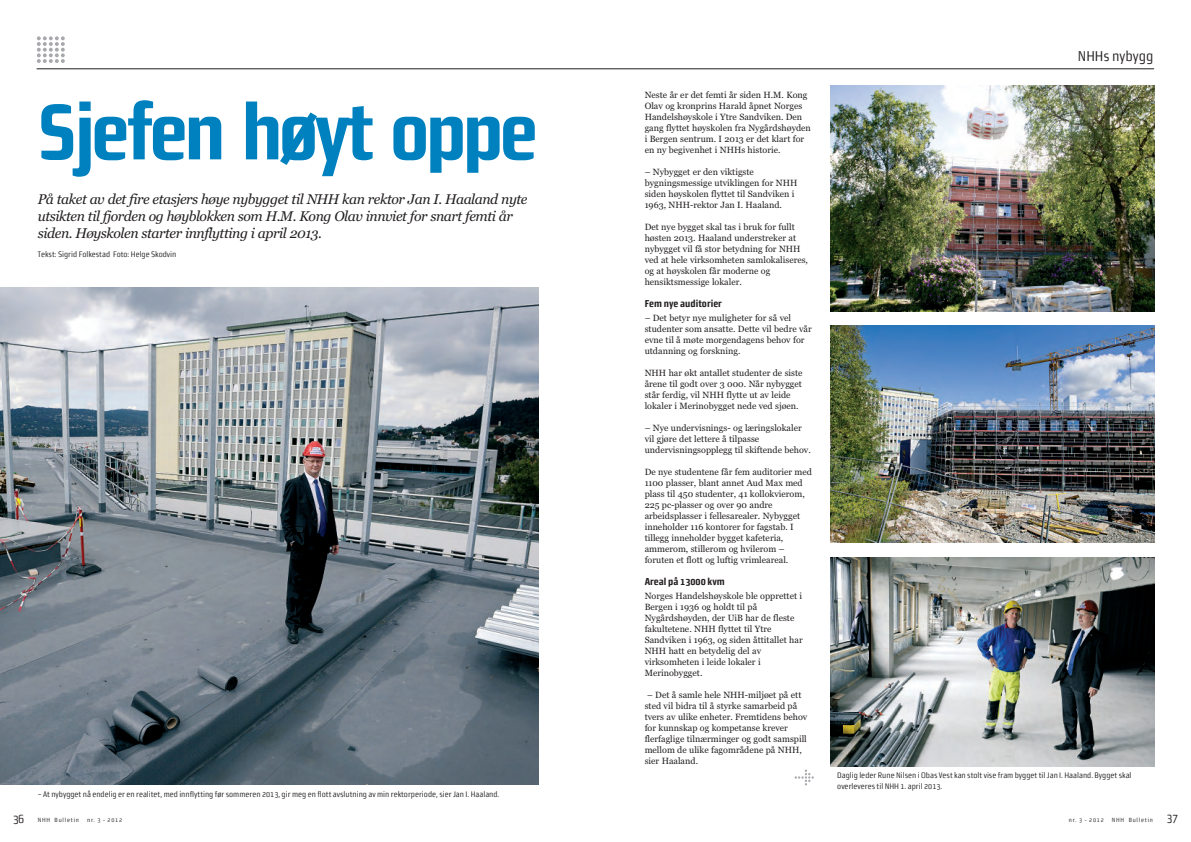
<style>
.page{position:relative;width:1191px;height:842px;background:#fff}
.page>*{position:absolute;margin:0;border:0;box-sizing:border-box;transform-origin:0 0}
.t1{font:79px "Morgan Sans Cond Bold Office";letter-spacing:-.05em;color:#0081bf}
.t2{font:14.2px "Morgan Sans Cond Regular Office";color:#231f20}
.t3{font:italic 14px/16.8px "Georgia";letter-spacing:-.03em;color:#231f20}
.t4{font:10px "Morgan Sans Cond Bold Office";color:#231f20}
.t5{font:9px/11px "Georgia";color:#231f20}
.t6{font:8px/11px "Morgan Sans Cond Regular Office";color:#231f20}
.t7{font:6px "Morgan Sans Cond Regular Office";letter-spacing:.13em;color:#231f20}
.s1{font-size:12px}
</style>
<div class="page">
<svg style="left:794px;top:770px;width:20px;height:15px"></svg>
<hr style="left:37px;top:68px;width:1117px;height:1px;background:#231f20">
<svg style="left:37px;top:36px;width:28px;height:27px"></svg>
<img style="left:0;top:288px;width:539px;height:496px">
<img style="left:830px;top:326px;width:324px;height:216px">
<img style="left:830px;top:558px;width:324px;height:208px">
<img style="left:830px;top:86px;width:324px;height:225px">
<h1 class="t1" style="left:38px;top:86px;width:502px">Sjefen høyt oppe</h1>
<h3 class="t3" style="left:38px;top:191px;width:491px">På taket av det fire etasjers høye nybygget til NHH kan rektor Jan I. Haaland nyte utsikten til fjorden og høyblokken som H.M. Kong Olav innviet for snart femti år siden. Høyskolen starter innflytting i april 2013.</h3>
<p class="t6" style="left:38px;top:248px;width:140px">Tekst: Sigrid Folkestad Foto: Helge Skodvin</p>
<p class="t6" style="left:38px;top:789px;width:463px">– At nybygget nå endelig er en realitet, med innflytting før sommeren 2013, gir meg en flott avslutning av min rektorperiode, sier Jan I. Haaland.</p>
<p class="t5" style="left:644px;top:90px;width:168px">Neste år er det femti år siden H.M. Kong Olav og kronprins Harald åpnet Norges Handelshøyskole i Ytre Sandviken. Den gang flyttet høyskolen fra Nygårdshøyden i Bergen sentrum. I 2013 er det klart for en ny begivenhet i NHHs historie.</p>
<p class="t5" style="left:644px;top:167px;width:154px">– Nybygget er den viktigste bygningsmessige utviklingen for NHH siden høyskolen flyttet til Sandviken i 1963, NHH-rektor Jan I. Haaland.</p>
<p class="t5" style="left:644px;top:222px;width:165px">Det nye bygget skal tas i bruk for fullt høsten 2013. Haaland understreker at nybygget vil få stor betydning for NHH ved at hele virksomheten samlokaliseres, og at høyskolen får moderne og hensiktsmessige lokaler.</p>
<p class="t4" style="left:644px;top:298px;width:79px">Fem nye auditorier</p>
<p class="t5" style="left:644px;top:313px;width:169px">– Det betyr nye muligheter for så vel studenter som ansatte. Dette vil bedre vår evne til å møte morgendagens behov for utdanning og forskning.</p>
<p class="t5" style="left:644px;top:368px;width:159px">NHH har økt antallet studenter de siste årene til godt over 3 000. Når nybygget står ferdig, vil NHH flytte ut av leide lokaler i Merinobygget nede ved sjøen.</p>
<p class="t5" style="left:644px;top:423px;width:168px">– Nye undervisnings- og læringslokaler vil gjøre det lettere å tilpasse undervisningsopplegg til skiftende behov.</p>
<p class="t5" style="left:644px;top:467px;width:169px">De nye studentene får fem auditorier med 1100 plasser, blant annet Aud Max med plass til 450 studenter, 41 kollokvierom, 225 pc-plasser og over 90 andre arbeidsplasser i fellesarealer. Nybygget inneholder 116 kontorer for fagstab. I tillegg inneholder bygget kafeteria, ammerom, stillerom og hvilerom – foruten et flott og luftig vrimleareal.</p>
<p class="t4" style="left:644px;top:576px;width:82px">Areal på 13000 kvm</p>
<p class="t5" style="left:644px;top:590px;width:159px">Norges Handelshøyskole ble opprettet i<br>Bergen i 1936 og holdt til på<br>Nygårdshøyden, der UiB har de fleste fakultetene. NHH flyttet til Ytre<br>Sandviken i 1963, og siden åttitallet har<br>NHH hatt en betydelig del av virksomheten i leide lokaler i<br>Merinobygget.</p>
<p class="t5" style="left:644px;top:689px;width:164px">– Det å samle hele NHH-miljøet på ett sted vil bidra til å styrke samarbeid på tvers av ulike enheter. Fremtidens behov for kunnskap og kompetanse krever flerfaglige tilnærminger og godt samspill mellom de ulike fagområdene på NHH, sier Haaland.</p>
<h2 class="t2" style="left:1078px;top:47px;width:77px">NHHs nybygg</h2>
<p class="t6" style="left:837px;top:770px;width:296px">Daglig leder Rune Nilsen i Obas Vest kan stolt vise fram bygget til Jan I. Haaland. Bygget skal overleveres til NHH 1. april 2013.</p>
<p class="t7" style="left:13px;top:816px;width:68px"><span class="s1">36</span> NHH Bulletin</p>
<p class="t7" style="left:87px;top:816px;width:37px">nr. 3 - 2012</p>
<p class="t7" style="left:1068px;top:816px;width:37px">nr. 3 - 2012</p>
<p class="t7" style="left:1112px;top:816px;width:68px">NHH Bulletin <span class="s1">37</span></p>
</div>
